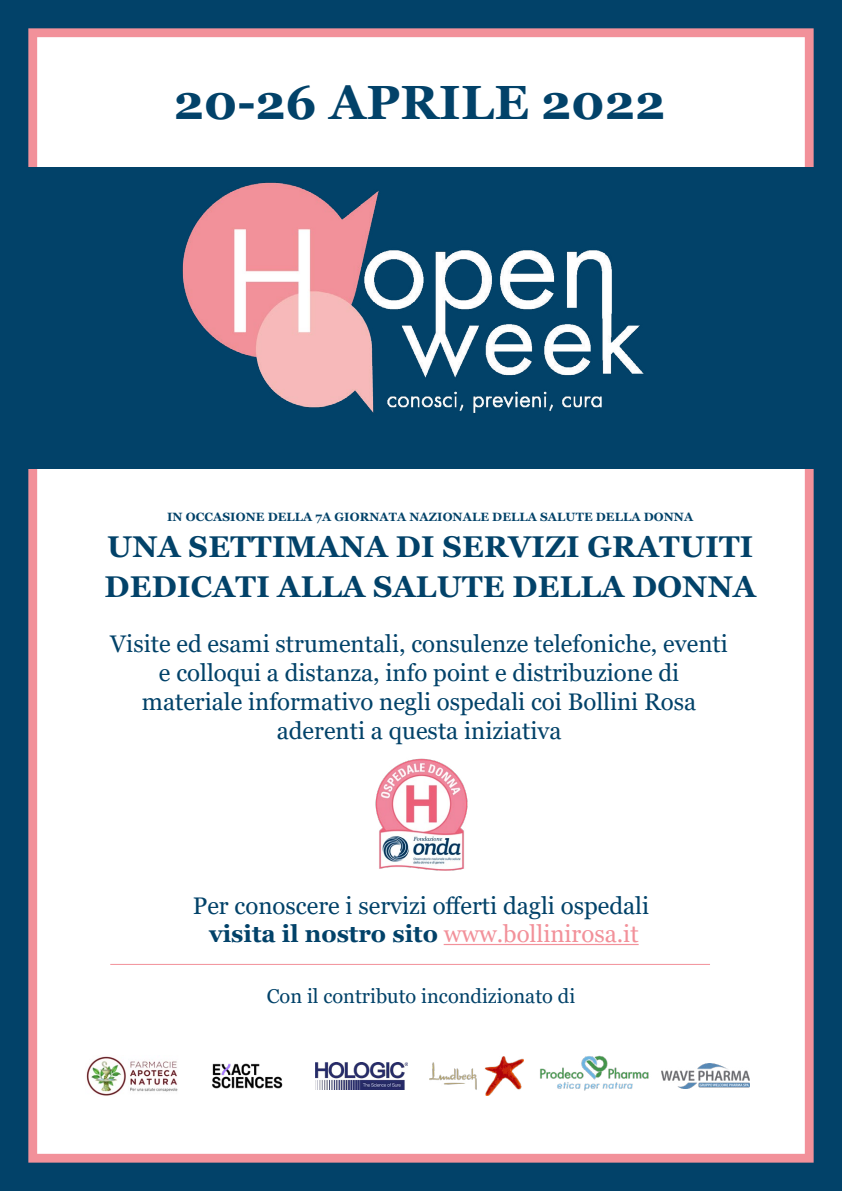
<style>
.page{position:relative;width:842px;height:1191px;background:#024269}
.page>*{position:absolute;margin:0;border:0;box-sizing:border-box;transform-origin:0 0}
.t1{font:700 48px "Georgia";letter-spacing:.005em;color:#024269}
.t2{font:700 30px/40.6px "Georgia";letter-spacing:.01em;color:#024269}
.t3{font:24px/28.8px "Georgia";color:#024269;text-align:center}
.t4{font:20px "Georgia";color:#024269}
.t5{font:700 12px "Georgia";letter-spacing:.01em;color:#024269}
.s1{font-weight:700}
.s2{color:#f2919a}
</style>
<div class="page">
<div style="left:28px;top:28px;width:786px;height:1134px;background:#fff;border:9px solid #f2919a"></div>
<div style="left:0;top:167px;width:842px;height:302px;background:#024269"></div>
<img style="left:182px;top:182px;width:462px;height:231px">
<hr style="left:444px;top:944px;width:195px;height:1px;background:#f2919a">
<hr style="left:110px;top:964px;width:600px;height:1px;background:#f29199">
<img style="left:375px;top:758px;width:93px;height:113px">
<img style="left:86px;top:1056px;width:92px;height:40px">
<img style="left:212px;top:1063px;width:71px;height:26px">
<img style="left:316px;top:1062px;width:92px;height:27px">
<img style="left:429px;top:1056px;width:94px;height:39px">
<img style="left:540px;top:1055px;width:109px;height:36px">
<img style="left:661px;top:1063px;width:89px;height:25px">
<h1 class="t1" style="left:174px;top:72px;width:493px">20-26 APRILE 2022</h1>
<p class="t5" style="left:167px;top:509px;width:528px">IN OCCASIONE DELLA 7A GIORNATA NAZIONALE DELLA SALUTE DELLA DONNA</p>
<p class="t2" style="left:104px;top:526px;width:653px">UNA SETTIMANA DI SERVIZI GRATUITI<br>DEDICATI ALLA SALUTE DELLA DONNA</p>
<p class="t3" style="left:110px;top:630px;width:619px">Visite ed esami strumentali, consulenze telefoniche, eventi e colloqui a distanza, info point e distribuzione di materiale informativo negli ospedali coi Bollini Rosa aderenti a questa iniziativa</p>
<p class="t3" style="left:193px;top:891px;width:458px">Per conoscere i servizi offerti dagli ospedali <span class="s1">visita il nostro sito</span> <span class="s2">www.bollinirosa.it</span></p>
<p class="t4" style="left:267px;top:984px;width:310px">Con il contributo incondizionato di</p>
</div>
